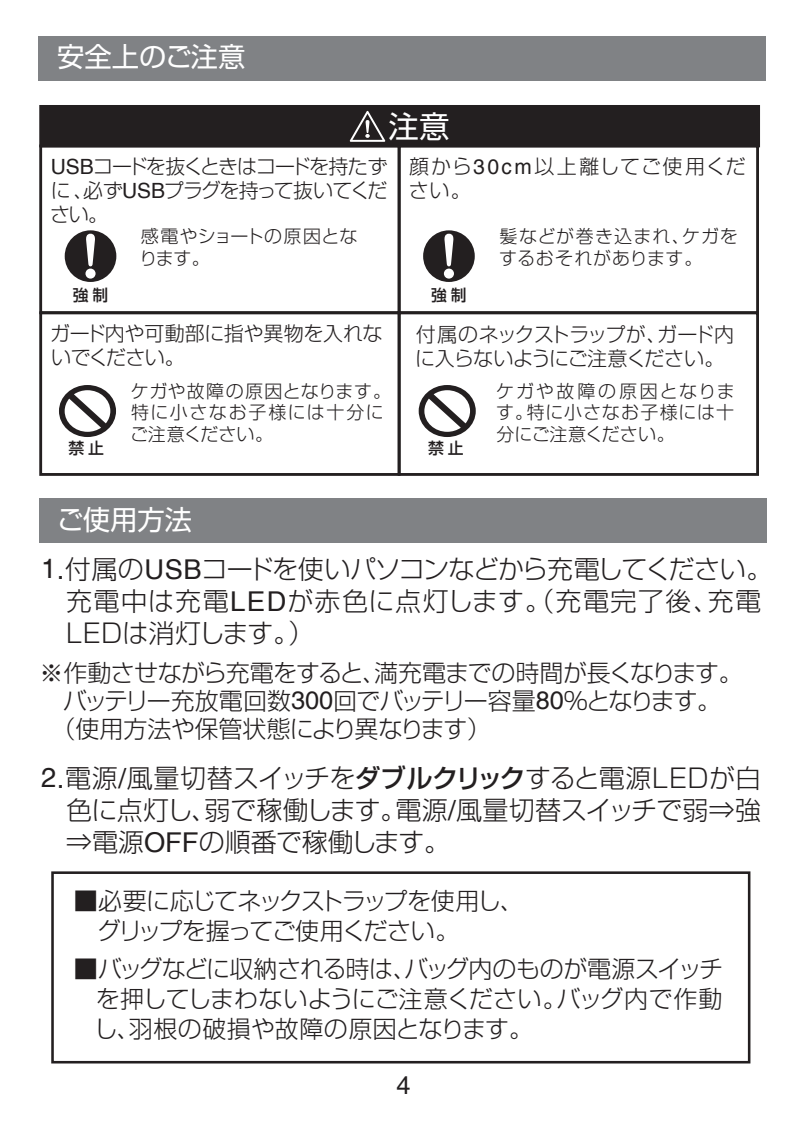
<style>
.page{position:relative;width:798px;height:1138px;background:#fff}
.page>*{position:absolute;margin:0;border:0;box-sizing:border-box;transform-origin:0 0}
.t1{font:30.4px "Shin Go Pro";color:#fff}
.t2{font:27.2px "Shin Go Pro";color:#fff}
.t3{font:300 26px/32px "Shin Go Pro";letter-spacing:-.02em;color:#231f20}
.t4{font:25.2px "Helvetica";color:#231f20}
.t5{font:300 24px/30px "Shin Go Pro";letter-spacing:-.03em;color:#231f20;text-align:justify}
.t6{font:300 24px/30px "Shin Go Pro";letter-spacing:-.065em;color:#231f20}
.t7{font:300 20px/24px "Shin Go Pro";letter-spacing:-.03em;color:#231f20}
.t8{font:300 20px/24px "Shin Go Pro";letter-spacing:.045em;color:#231f20}
.t9{font:300 18px/21.6px "Shin Go Pro";letter-spacing:.045em;color:#231f20;text-align:justify}
.t10{font:300 18px/21.6px "Shin Go Pro";letter-spacing:.07em;color:#231f20}
.t11{font:300 18px/21.6px "Shin Go Pro";letter-spacing:.015em;color:#231f20}
.t12{font:500 15.6px "Shin Go Pro";color:#231f20}
.s1{font-family:"Helvetica";font-weight:400;font-size:20.8px}
.s2{font-family:"Helvetica";font-weight:400;font-size:27.2px}
.s3{font-family:"Helvetica";font-weight:400;font-size:25.2px}
.s4{font-weight:500}
</style>
<div class="page">
<div style="left:39px;top:36px;width:727px;height:45px;background:#808285"></div>
<div style="left:51px;top:871px;width:699px;height:192px;border:3px solid #231f20"></div>
<div style="left:40px;top:498px;width:727px;height:45px;background:#808285"></div>
<div style="left:39px;top:311px;width:361px;height:165px;border:3px solid #231f20"></div>
<div style="left:398px;top:311px;width:361px;height:165px;border:3px solid #231f20"></div>
<svg style="left:59px;top:385px;width:57px;height:52px"></svg>
<svg style="left:419px;top:385px;width:57px;height:52px"></svg>
<div style="left:39px;top:105px;width:721px;height:42px;background:#231f20"></div>
<svg style="left:350px;top:111px;width:35px;height:31px"></svg>
<div style="left:39px;top:145px;width:361px;height:169px;border:3px solid #231f20"></div>
<div style="left:65px;top:230px;width:51px;height:52px;background:#231f20;border-radius:50%"></div>
<svg style="left:85px;top:234px;width:11px;height:45px"></svg>
<div style="left:398px;top:145px;width:361px;height:169px;border:3px solid #231f20"></div>
<div style="left:423px;top:230px;width:52px;height:52px;background:#231f20;border-radius:50%"></div>
<svg style="left:444px;top:234px;width:10px;height:45px"></svg>
<p class="t2" style="left:57px;top:35px;width:190px">安全上のご注意</p>
<p class="t1" style="left:388px;top:101px;width:62px">注意</p>
<p class="t7" style="left:50px;top:152px;width:339px;text-align:justify"><span class="s1">USB</span>コードを抜くときはコードを持たずに、必ず<span class="s1">USB</span>プラグを持って抜いてください。</p>
<p class="t8" style="left:409px;top:152px;width:339px">顔から<span class="s1">30cm</span>以上離してご使用ください。</p>
<p class="t11" style="left:139px;top:223px;width:219px">感電やショートの原因となります。</p>
<p class="t9" style="left:499px;top:223px;width:240px">髪などが巻き込まれ、ケガをするおそれがあります。</p>
<p class="t12" style="left:73px;top:282px;width:37px">強 制</p>
<p class="t12" style="left:431px;top:282px;width:37px">強 制</p>
<p class="t7" style="left:50px;top:319px;width:334px">ガード内や可動部に指や異物を入れないでください。</p>
<p class="t7" style="left:415px;top:320px;width:320px">付属のネックストラップが、ガード内に入らないようにご注意ください。</p>
<p class="t10" style="left:130px;top:378px;width:262px">ケガや故障の原因となります。特に小さなお子様には十分にご注意ください。</p>
<p class="t9" style="left:496px;top:378px;width:240px">ケガや故障の原因となります。特に小さなお子様には十分にご注意ください。</p>
<p class="t12" style="left:69px;top:436px;width:37px">禁 止</p>
<p class="t12" style="left:428px;top:436px;width:37px">禁 止</p>
<p class="t2" style="left:57px;top:497px;width:137px">ご使用方法</p>
<p class="t3" style="left:61px;top:550px;width:712px;text-indent:-20px"><span class="s2">1.</span>付属の<span class="s2">USB</span>コードを使いパソコンなどから充電してください。充電中は充電<span class="s2">LED</span>が赤色に点灯します。（充電完了後、充電<br>ＬＥＤは消灯します。）</p>
<p class="t5" style="left:39px;top:656px;width:705px;line-height:28px;text-align:left">※作動させながら充電をすると、満充電までの時間が長くなります。　バッテリー充放電回数<span class="s3">300</span>回でバッテリー容量<span class="s3">80</span>％となります。　（使用方法や保管状態により異なります）</p>
<p class="t3" style="left:66px;top:759px;width:697px;text-align:justify;text-indent:-25px"><span class="s2">2.</span>電源<span class="s2">/</span>風量切替スイッチを<span class="s4">ダブルクリック</span>すると電源ＬＥＤが白色に点灯し、弱で稼働します。電源<span class="s2">/</span>風量切替スイッチで弱⇒強⇒電源<span class="s2">OFF</span>の順番で稼働します。</p>
<p class="t6" style="left:74px;top:883px;width:452px">■必要に応じてネックストラップを使用し、　グリップを握ってご使用ください。</p>
<p class="t5" style="left:94px;top:951px;width:631px;text-indent:-20px">■バッグなどに収納される時は、バッグ内のものが電源スイッチを押してしまわないようにご注意ください。バッグ内で作動し、羽根の破損や故障の原因となります。</p>
<p class="t4" style="left:396px;top:1071px;width:16px">4</p>
</div>
